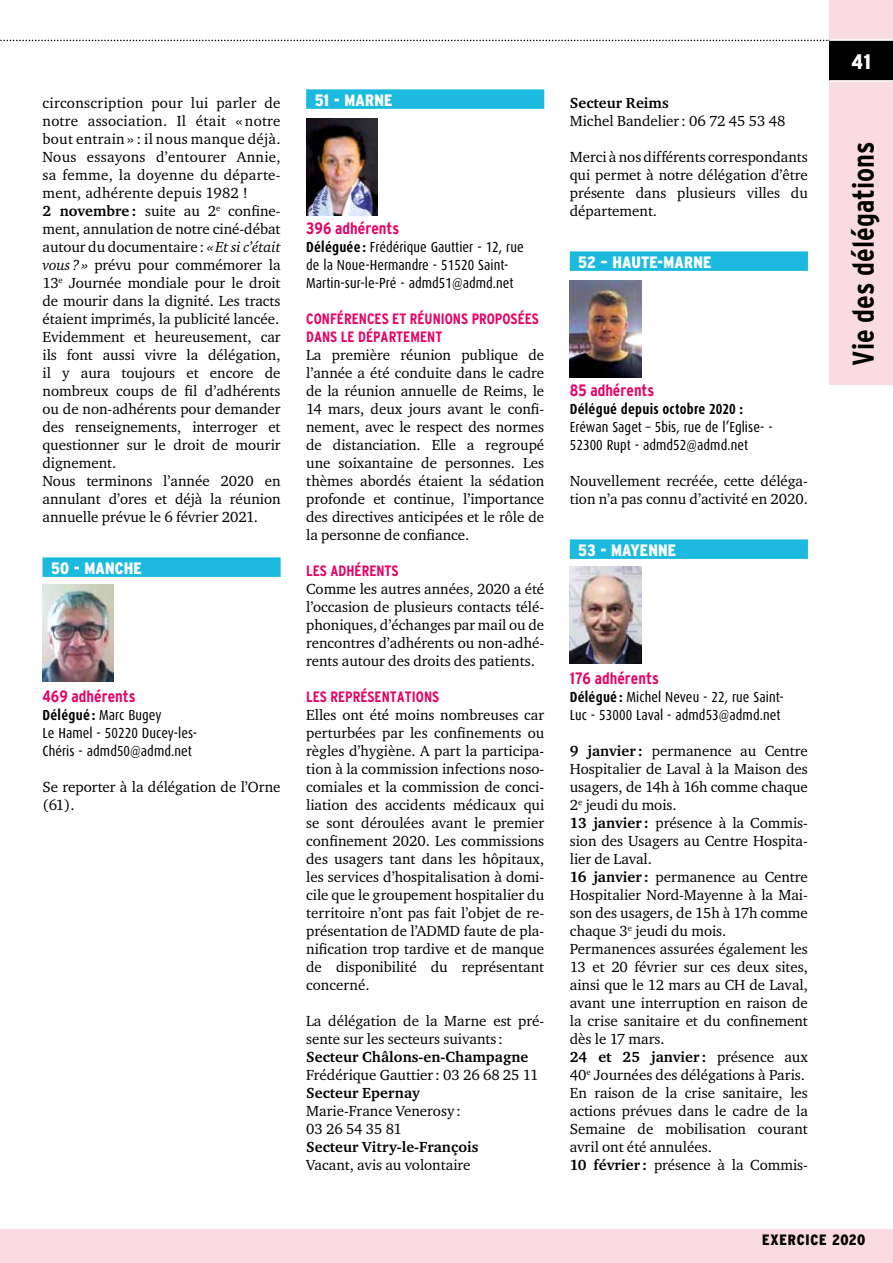
<style>
.page{position:relative;width:893px;height:1263px;background:#fff}
.page>*{position:absolute;margin:0;border:0;box-sizing:border-box;transform-origin:0 0}
.t1{font:700 condensed 30px "Interstate";color:#000}
.t2{font:900 condensed 21px "Interstate";color:#fff}
.t3{font:700 condensed 16.5px "Interstate";color:#e60064}
.t4{font:900 condensed 16.5px "Interstate";letter-spacing:.01em;color:#fff}
.t5{font:15px/18px "Charter ITC";color:#000}
.t6{font:700 condensed 15px/18px "Interstate";color:#e60064}
.t7{font:700 15px "Charter ITC";letter-spacing:.005em;color:#000}
.t8{font:900 condensed 15px "Interstate";letter-spacing:.05em;color:#000}
.t9{font:14.55px/18px "Dax Condensed";letter-spacing:.005em;color:#000}
.t10{font:700 14.55px "Dax Condensed";letter-spacing:.015em;color:#000}
.s1{font-weight:700}
.s2{font-style:italic}
</style>
<div class="page">
<div style="left:829px;top:0;width:64px;height:385px;background:#fbdbe2"></div>
<div style="left:0;top:1229px;width:893px;height:34px;background:#fbdbe2"></div>
<svg style="left:0;top:40px;width:829px;height:1px"></svg>
<div style="left:829px;top:40px;width:64px;height:41px;background:#000"></div>
<hr style="left:829px;top:80px;width:64px;height:2px;background:#fff">
<hr style="left:829px;top:39px;width:64px;height:2px;background:#fff">
<div style="left:43px;top:557px;width:238px;height:20px;background:#1dbadf"></div>
<img style="left:43px;top:584px;width:71px;height:97px">
<div style="left:306px;top:89px;width:238px;height:20px;background:#1dbadf"></div>
<img style="left:306px;top:119px;width:71px;height:96px">
<div style="left:570px;top:251px;width:238px;height:20px;background:#1dbadf"></div>
<div style="left:570px;top:539px;width:238px;height:20px;background:#1dbadf"></div>
<img style="left:570px;top:281px;width:71px;height:96px">
<img style="left:570px;top:566px;width:71px;height:97px">
<p class="t5" style="left:43px;top:94px;width:240px">circonscription pour lui parler de notre association. Il était « notre bout entrain » : il nous manque déjà.<br>Nous essayons d’entourer Annie, sa femme, la doyenne du départe&shy;ment, adhérente depuis 1982 !<br><span class="s1">2 novembre :</span> suite au 2<sup>e</sup> confine&shy;ment, annulation de notre ciné-débat autour du documentaire: <span class="s2">«Et si c’était vous?»</span> prévu pour commémorer la 13<sup>e</sup> Journée mondiale pour le droit de mourir dans la dignité. Les tracts étaient imprimés, la publicité lancée.<br>Evidemment et heureusement, car ils font aussi vivre la délégation, il y aura toujours et encore de nombreux coups de fil d’adhérents ou de non-adhérents pour demander des renseignements, interroger et questionner sur le droit de mourir dignement.<br>Nous terminons l’année 2020 en annulant d’ores et déjà la réunion annuelle prévue le 6 février 2021.</p>
<p class="t4" style="left:51px;top:559px;width:92px">50 - MANCHE</p>
<p class="t3" style="left:43px;top:687px;width:95px">469 adhérents</p>
<p class="t9" style="left:43px;top:706px;width:156px"><span class="s1">Délégué :</span> Marc Bugey<br>Le Hamel - 50220 Ducey-les-<br>Chéris - admd50@admd.net</p>
<p class="t5" style="left:43px;top:778px;width:240px">Se reporter à la délégation de l’Orne (61).</p>
<p class="t4" style="left:315px;top:91px;width:79px">51 - MARNE</p>
<p class="t3" style="left:306px;top:219px;width:95px">396 adhérents</p>
<p class="t9" style="left:306px;top:238px;width:219px"><span class="s1">Déléguée :</span> Frédérique Gauttier - 12, rue de la Noue-Hermandre - 51520 Saint-<br>Martin-sur-le-Pré - admd51@admd.net</p>
<p class="t6" style="left:306px;top:310px;width:234px">CONFÉRENCES ET RÉUNIONS PROPOSÉES<br>DANS LE DÉPARTEMENT</p>
<p class="t5" style="left:306px;top:346px;width:240px;text-align:justify">La première réunion publique de l’année a été conduite dans le cadre de la réunion annuelle de Reims, le 14 mars, deux jours avant le confi&shy;nement, avec le respect des normes de distanciation. Elle a regroupé une soixantaine de personnes. Les thèmes abordés étaient la sédation profonde et continue, l’importance des directives anticipées et le rôle de la personne de confiance.</p>
<p class="t6" style="left:306px;top:562px;width:94px">LES ADHÉRENTS</p>
<p class="t5" style="left:306px;top:580px;width:240px;text-align:justify">Comme les autres années, 2020 a été l’occasion de plusieurs contacts télé&shy;phoniques, d’échanges par mail ou de rencontres d’adhérents ou non-adhé&shy;rents autour des droits des patients.</p>
<p class="t6" style="left:306px;top:688px;width:135px">LES REPRÉSENTATIONS</p>
<p class="t5" style="left:306px;top:706px;width:240px;text-align:justify">Elles ont été moins nombreuses car perturbées par les confinements ou règles d’hygiène. A part la participa&shy;tion à la commission infections noso&shy;comiales et la commission de conci&shy;liation des accidents médicaux qui se sont déroulées avant le premier confinement 2020. Les commissions des usagers tant dans les hôpitaux, les services d’hospitalisation à domi&shy;cile que le groupement hospitalier du territoire n’ont pas fait l’objet de re&shy;présentation de l’ADMD faute de pla&shy;nification trop tardive et de manque de disponibilité du représentant concerné.</p>
<p class="t5" style="left:306px;top:1012px;width:240px">La délégation de la Marne est pré&shy;sente sur les secteurs suivants :</p>
<p class="t7" style="left:306px;top:1048px;width:224px">Secteur Châlons-en-Champagne</p>
<p class="t5" style="left:306px;top:1066px;width:234px">Frédérique Gauttier: 03 26 68 25 11</p>
<p class="t7" style="left:306px;top:1084px;width:115px">Secteur Epernay</p>
<p class="t5" style="left:306px;top:1102px;width:156px">Marie-France Venerosy:<br>03 26 54 35 81</p>
<p class="t7" style="left:306px;top:1138px;width:174px">Secteur Vitry-le-François</p>
<p class="t5" style="left:306px;top:1156px;width:166px">Vacant, avis au volontaire</p>
<p class="t7" style="left:570px;top:94px;width:100px">Secteur Reims</p>
<p class="t5" style="left:570px;top:112px;width:217px">Michel Bandelier: 06 72 45 53 48</p>
<p class="t5" style="left:570px;top:148px;width:240px;text-align:justify">Merci à nos différents correspondants qui permet à notre délégation d’être présente dans plusieurs villes du département.</p>
<p class="t4" style="left:578px;top:253px;width:135px">52 – HAUTE-MARNE</p>
<p class="t3" style="left:570px;top:381px;width:86px">85 adhérents</p>
<p class="t10" style="left:570px;top:401px;width:175px">Délégué depuis octobre 2020 :</p>
<p class="t9" style="left:570px;top:418px;width:204px">Eréwan Saget – 5bis, rue de l’Eglise- -<br>52300 Rupt - admd52@admd.net</p>
<p class="t5" style="left:570px;top:472px;width:240px">Nouvellement recréée, cette déléga&shy;tion n’a pas connu d’activité en 2020.</p>
<p class="t4" style="left:578px;top:541px;width:99px">53 - MAYENNE</p>
<h2 class="t2" style="left:851px;top:50px;width:21px">41</h2>
<h1 class="t1" style="left:846px;top:366px;width:226px;rotate:-90deg">Vie des délégations</h1>
<p class="t3" style="left:570px;top:669px;width:91px">176 adhérents</p>
<p class="t9" style="left:570px;top:688px;width:215px"><span class="s1">Délégué :</span> Michel Neveu - 22, rue Saint-<br>Luc - 53000 Laval - admd53@admd.net</p>
<p class="t5" style="left:570px;top:742px;width:240px"><span class="s1">9 janvier :</span> permanence au Centre<br>Hospitalier de Laval à la Maison des usagers, de 14h à 16h comme chaque<br>2<sup>e</sup> jeudi du mois.<br><span class="s1">13 janvier :</span> présence à la Commis&shy;sion des Usagers au Centre Hospita&shy;lier de Laval.<br><span class="s1">16 janvier :</span> permanence au Centre<br>Hospitalier Nord-Mayenne à la Mai&shy;son des usagers, de 15h à 17h comme chaque 3<sup>e</sup> jeudi du mois.<br>Permanences assurées également les<br>13 et 20 février sur ces deux sites, ainsi que le 12 mars au CH de Laval, avant une interruption en raison de la crise sanitaire et du confinement dès le 17 mars.<br><span class="s1">24 et 25 janvier :</span> présence aux<br>40<sup>e</sup> Journées des délégations à Paris.<br>En raison de la crise sanitaire, les actions prévues dans le cadre de la<br>Semaine de mobilisation courant avril ont été annulées.<br><span class="s1">10 février :</span> présence à la Commis-</p>
<p class="t8" style="left:762px;top:1232px;width:105px">EXERCICE 2020</p>
</div>
